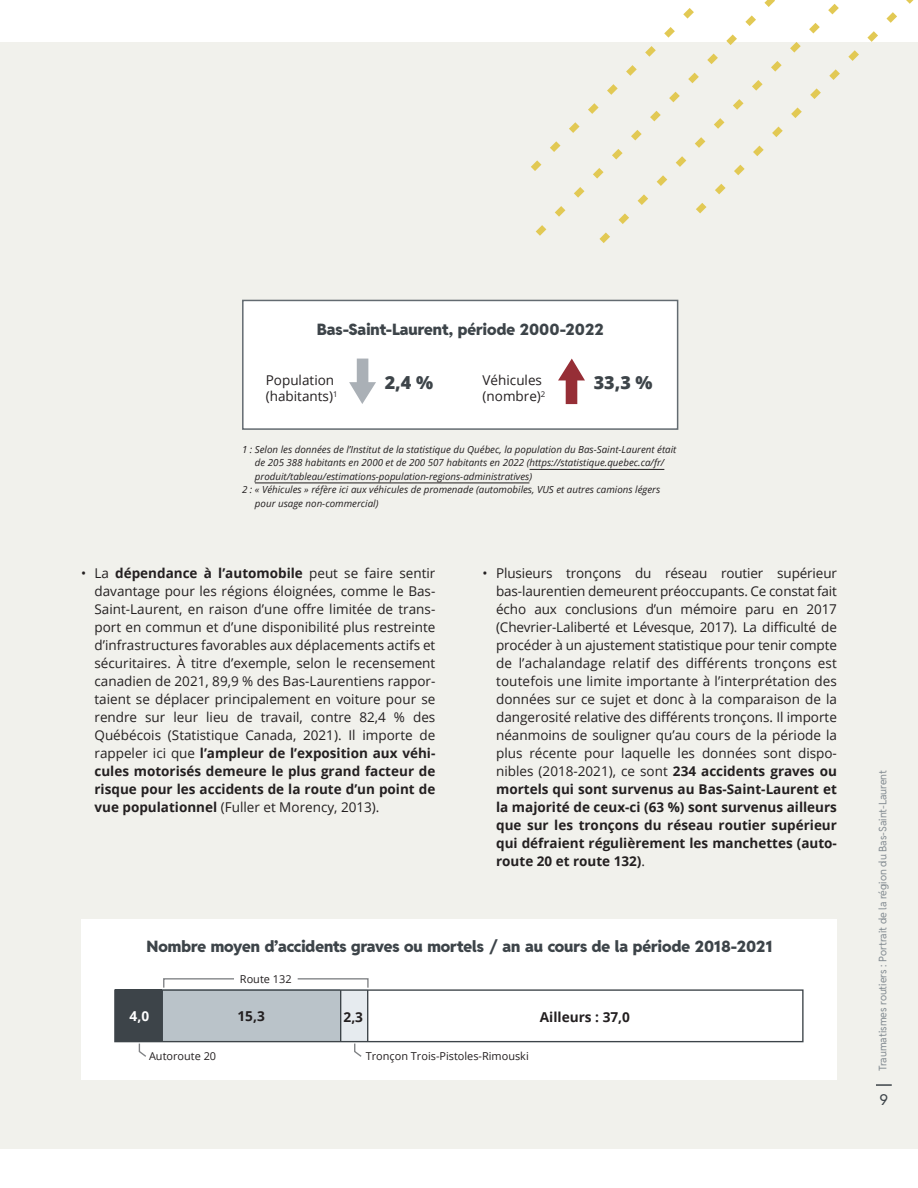
<style>
.page{position:relative;width:918px;height:1188px;background:#fff}
.page>*{position:absolute;margin:0;border:0;box-sizing:border-box;transform-origin:0 0}
.t1{font:800 18px "Open Sans";color:#3d4449}
.t2{font:900 15.75px "Reddit Sans";color:#3d4449}
.t3{font:15px "Reddit Sans";color:#3d4449}
.t4{font:700 13.65px "Open Sans";color:#231f20}
.t5{font:700 13.65px "Open Sans";color:#fff}
.t6{font:13.5px/18px "Open Sans";color:#231f20;text-align:justify}
.t7{font:10.95px "Open Sans";color:#231f20}
.t8{font:10.5px "Reddit Sans";color:#858d93}
.t9{font:italic 9.75px "Open Sans";color:#231f20}
.s1{font-weight:700}
</style>
<div class="page">
<div style="left:0;top:42px;width:918px;height:1107px;background:#f1f1ec"></div>
<hr style="left:530px;top:469px;width:134px;height:1px;background:#231f20">
<hr style="left:255px;top:483px;width:274px;height:1px;background:#231f20">
<div style="left:242px;top:300px;width:436px;height:130px;background:#fff;border:2px solid #636b71"></div>
<svg style="left:349px;top:359px;width:27px;height:45px"></svg>
<svg style="left:558px;top:359px;width:27px;height:45px"></svg>
<div style="left:81px;top:919px;width:756px;height:161px;background:#fff"></div>
<div style="left:115px;top:990px;width:47px;height:52px;background:#3d4449"></div>
<div style="left:162px;top:990px;width:178px;height:52px;background:#bac3c9"></div>
<div style="left:341px;top:990px;width:27px;height:52px;background:#e6ebef"></div>
<svg style="left:353px;top:1042px;width:10px;height:15px"></svg>
<svg style="left:138px;top:1042px;width:10px;height:15px"></svg>
<svg style="left:163px;top:978px;width:71px;height:10px"></svg>
<svg style="left:297px;top:978px;width:72px;height:10px"></svg>
<div style="left:114px;top:989px;width:690px;height:53px;border:1px solid #3d4449"></div>
<hr style="left:162px;top:990px;width:1px;height:52px;background:#3d4449">
<hr style="left:340px;top:990px;width:1px;height:52px;background:#3d4449">
<hr style="left:367px;top:990px;width:1px;height:52px;background:#3d4449">
<svg style="left:531px;top:104px;width:62px;height:132px"></svg>
<svg style="left:593px;top:0;width:321px;height:243px"></svg>
<svg style="left:876px;top:1084px;width:16px;height:2px"></svg>
<p class="t2" style="left:317px;top:316px;width:288px">Bas-Saint-Laurent, période 2000-2022</p>
<p class="t6" style="left:266px;top:372px;width:73px;line-height:16.2px">Population (habitants)<sup>1</sup></p>
<p class="t6" style="left:483px;top:372px;width:64px;line-height:16.2px">Véhicules (nombre)<sup>2</sup></p>
<h1 class="t1" style="left:385px;top:369px;width:50px">2,4 %</h1>
<h1 class="t1" style="left:594px;top:369px;width:60px">33,3 %</h1>
<p class="t9" style="left:242px;top:443px;width:436px">1 : Selon les données de l’Institut de la statistique du Québec, la population du Bas-Saint-Laurent était</p>
<p class="t9" style="left:255px;top:456px;width:411px">de 205 388 habitants en 2000 et de 200 507 habitants en 2022 (https://statistique.quebec.ca/fr/</p>
<p class="t9" style="left:255px;top:470px;width:279px">produit/tableau/estimations-population-regions-administratives)</p>
<p class="t9" style="left:242px;top:483px;width:420px">2 : « Véhicules » réfère ici aux véhicules de promenade (automobiles, VUS et autres camions légers</p>
<p class="t9" style="left:255px;top:497px;width:125px">pour usage non-commercial)</p>
<p class="t6" style="left:94px;top:564px;width:342px;text-indent:-14px">• La <span class="s1">dépendance à l’automobile</span> peut se faire sentir davantage pour les régions éloignées, comme le Bas-Saint-Laurent, en raison d’une offre limitée de trans&shy;port en commun et d’une disponibilité plus restreinte d’infrastructures favorables aux déplacements actifs et sécuritaires. À titre d’exemple, selon le recensement canadien de 2021, 89,9 % des Bas-Laurentiens rappor&shy;taient se déplacer principalement en voiture pour se rendre sur leur lieu de travail, contre 82,4 % des Québécois (Statistique Canada, 2021). Il importe de rappeler ici que <span class="s1">l’ampleur de l’exposition aux véhi&shy;cules motorisés demeure le plus grand facteur de risque pour les accidents de la route d’un point de vue populationnel</span> (Fuller et Morency, 2013).</p>
<p class="t6" style="left:496px;top:564px;width:342px;text-indent:-14px">• Plusieurs tronçons du réseau routier supérieur bas-laurentien demeurent préoccupants. Ce constat fait écho aux conclusions d’un mémoire paru en 2017 (Chevrier-Laliberté et Lévesque, 2017). La difficulté de procéder à un ajustement statistique pour tenir compte de l’achalandage relatif des différents tronçons est toutefois une limite importante à l’interprétation des données sur ce sujet et donc à la comparaison de la dangerosité relative des différents tronçons. Il importe néanmoins de souligner qu’au cours de la période la plus récente pour laquelle les données sont dispo&shy;nibles (2018-2021), ce sont <span class="s1">234 accidents graves ou mortels qui sont survenus au Bas-Saint-Laurent et la majorité de ceux-ci (63 %) sont survenus ailleurs que sur les tronçons du réseau routier supérieur qui défraient régulièrement les manchettes (auto&shy;route 20 et route 132)</span>.</p>
<p class="t2" style="left:147px;top:932px;width:627px">Nombre moyen d’accidents graves ou mortels / an au cours de la période 2018-2021</p>
<p class="t7" style="left:240px;top:971px;width:53px">Route 132</p>
<p class="t5" style="left:130px;top:1007px;width:21px">4,0</p>
<p class="t4" style="left:237px;top:1007px;width:29px">15,3</p>
<p class="t4" style="left:344px;top:1007px;width:21px">2,3</p>
<p class="t4" style="left:540px;top:1007px;width:92px">Ailleurs : 37,0</p>
<p class="t7" style="left:149px;top:1048px;width:69px">Autoroute 20</p>
<p class="t7" style="left:366px;top:1048px;width:164px">Tronçon Trois-Pistoles-Rimouski</p>
<p class="t8" style="left:875px;top:1071px;width:303px;rotate:-90deg">Traumatismes routiers : Portrait de la région du Bas-Saint-Laurent</p>
<p class="t3" style="left:880px;top:1088px;width:10px">9</p>
</div>
